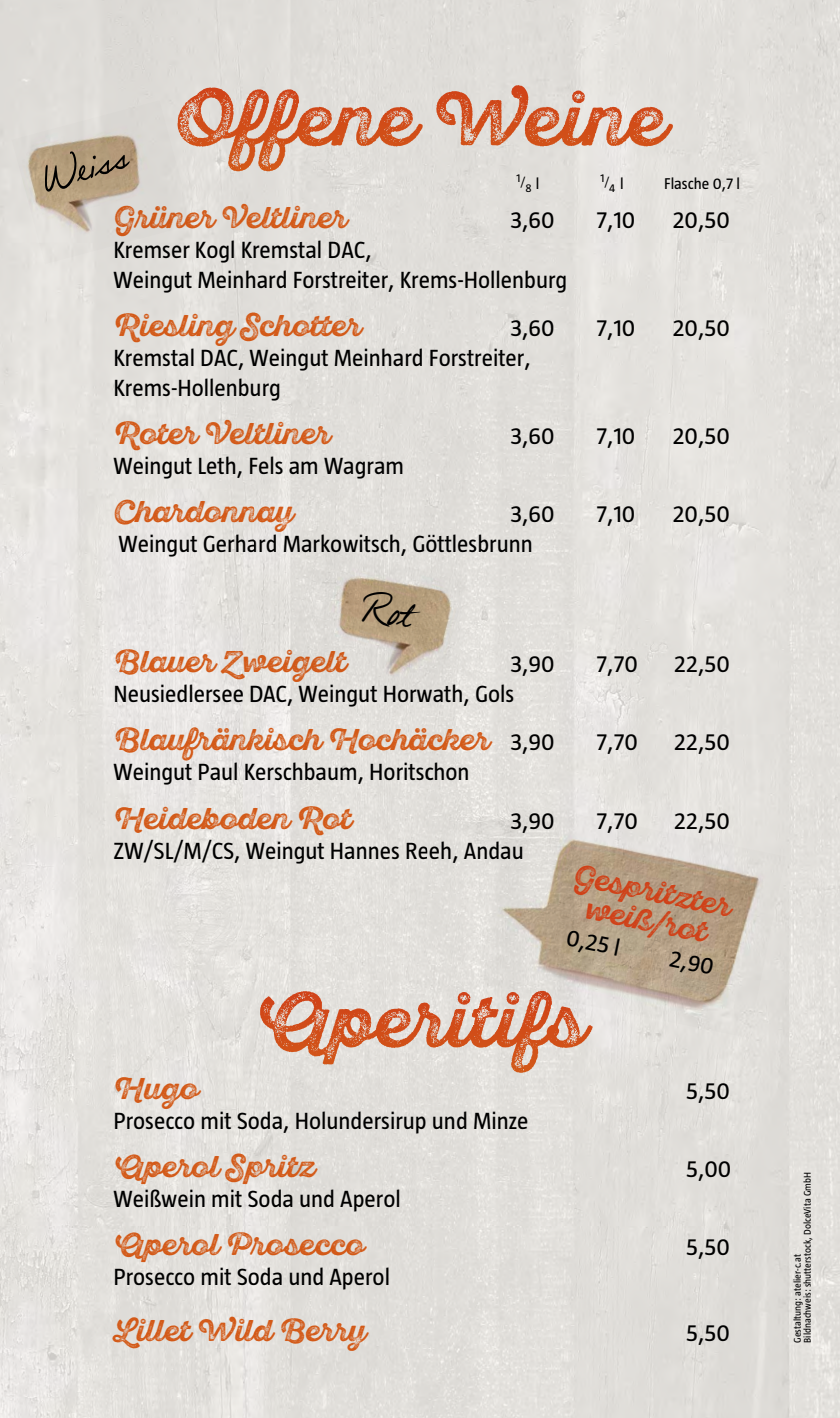
<style>
.page{position:relative;width:840px;height:1418px;background:#fff}
.page>*{position:absolute;margin:0;border:0;box-sizing:border-box;transform-origin:0 0}
.t1{font:42px "Larissa Handwriting";color:#000}
.t2{font:30px "Sant Elia Rough Bold Thr";color:#d35917}
.t3{font:30px/30px "Sant Elia Rough Bold Thr";color:#d04118;text-align:center}
.t4{font:24px/30px "Taz";color:#000}
.t5{font:16px "Taz";color:#000}
.t6{font:11.6px "Taz";color:#000}
.t7{font:10px/10px "Taz";color:#000}
.s1{font-family:"Taz";font-size:24px;color:#000}
</style>
<div class="page">
<img style="left:0;top:0;width:839px;height:1417px">
<svg style="left:177px;top:87px;width:66px;height:60px;background:#d99d85"></svg>
<svg style="left:260px;top:991px;width:111px;height:73px;background:#dca791"></svg>
<img style="left:12px;top:100px;width:180px;height:164px">
<img style="left:285px;top:543px;width:181px;height:163px">
<img style="left:476px;top:801px;width:309px;height:236px">
<svg style="left:361px;top:590px;width:60px;height:38px;background:#b49c7a"></svg>
<h1 class="t1" style="left:34px;top:156px;width:89px;rotate:-18deg">Weiss</h1>
<p class="t6" style="left:516px;top:174px;width:10px">1/</p>
<p class="t6" style="left:525px;top:181px;width:16px">8 <sup>l</sup></p>
<p class="t6" style="left:600px;top:174px;width:10px">1/</p>
<p class="t6" style="left:609px;top:181px;width:7px">4</p>
<p class="t5" style="left:620px;top:175px;width:5px">l</p>
<p class="t5" style="left:663px;top:175px;width:77px">Flasche 0,7 l</p>
<p class="t2" style="left:113px;top:200px;width:235px">Grüner Veltliner</p>
<p class="t4" style="left:510px;top:205px;width:46px">3,60</p>
<p class="t4" style="left:596px;top:205px;width:40px">7,10</p>
<p class="t4" style="left:672px;top:205px;width:59px">20,50</p>
<p class="t4" style="left:113px;top:235px;width:455px">Kremser Kogl Kremstal DAC,<br>Weingut Meinhard Forstreiter, Krems-Hollenburg</p>
<p class="t2" style="left:113px;top:308px;width:249px">Riesling Schotter</p>
<p class="t4" style="left:510px;top:313px;width:46px">3,60</p>
<p class="t4" style="left:596px;top:313px;width:40px">7,10</p>
<p class="t4" style="left:672px;top:313px;width:59px">20,50</p>
<p class="t4" style="left:113px;top:343px;width:418px">Kremstal DAC, Weingut Meinhard Forstreiter,<br>Krems-Hollenburg</p>
<p class="t2" style="left:113px;top:416px;width:218px">Roter Veltliner</p>
<p class="t4" style="left:510px;top:421px;width:46px">3,60</p>
<p class="t4" style="left:596px;top:421px;width:40px">7,10</p>
<p class="t4" style="left:672px;top:421px;width:59px">20,50</p>
<p class="t4" style="left:113px;top:451px;width:292px">Weingut Leth, Fels am Wagram</p>
<p class="t2" style="left:113px;top:494px;width:181px">Chardonnay</p>
<p class="t4" style="left:510px;top:499px;width:46px">3,60</p>
<p class="t4" style="left:596px;top:499px;width:40px">7,10</p>
<p class="t4" style="left:672px;top:499px;width:59px">20,50</p>
<p class="t4" style="left:119px;top:529px;width:415px">Weingut Gerhard Markowitsch, Göttlesbrunn</p>
<p class="t2" style="left:113px;top:644px;width:234px">Blauer Zweigelt</p>
<p class="t4" style="left:510px;top:649px;width:46px">3,90</p>
<p class="t4" style="left:596px;top:649px;width:43px">7,70</p>
<p class="t4" style="left:674px;top:649px;width:57px">22,50</p>
<p class="t4" style="left:113px;top:679px;width:402px">Neusiedlersee DAC, Weingut Horwath, Gols</p>
<p class="t2" style="left:113px;top:722px;width:442px">Blaufränkisch Hochäcker <span class="s1">3,90</span></p>
<p class="t4" style="left:596px;top:727px;width:43px">7,70</p>
<p class="t4" style="left:674px;top:727px;width:57px">22,50</p>
<p class="t4" style="left:113px;top:757px;width:357px">Weingut Paul Kerschbaum, Horitschon</p>
<p class="t2" style="left:113px;top:800px;width:239px">Heideboden Rot</p>
<p class="t4" style="left:510px;top:805px;width:46px">3,90</p>
<p class="t4" style="left:596px;top:805px;width:43px">7,70</p>
<p class="t4" style="left:674px;top:805px;width:57px">22,50</p>
<p class="t4" style="left:113px;top:835px;width:411px">ZW/SL/M/CS, Weingut Hannes Reeh, Andau</p>
<p class="t3" style="left:576px;top:860px;width:161px;rotate:11deg">Gespr itzter weiß/rot</p>
<p class="t4" style="left:569px;top:922px;width:56px;rotate:11deg">0,25 l</p>
<p class="t4" style="left:672px;top:943px;width:46px;rotate:11deg">2,90</p>
<p class="t2" style="left:113px;top:1070px;width:86px">Hugo</p>
<p class="t4" style="left:685px;top:1075px;width:45px">5,50</p>
<p class="t4" style="left:113px;top:1105px;width:416px">Prosecco mit Soda, Holundersirup und Minze</p>
<p class="t2" style="left:113px;top:1148px;width:202px">Aperol Spritz</p>
<p class="t4" style="left:685px;top:1153px;width:47px">5,00</p>
<p class="t4" style="left:113px;top:1183px;width:289px">Weißwein mit Soda und Aperol</p>
<p class="t2" style="left:113px;top:1226px;width:252px">Aperol Prosecco</p>
<p class="t4" style="left:685px;top:1231px;width:45px">5,50</p>
<p class="t4" style="left:113px;top:1261px;width:278px">Prosecco mit Soda und Aperol</p>
<p class="t2" style="left:113px;top:1312px;width:254px">Lillet Wild Berry</p>
<p class="t4" style="left:685px;top:1317px;width:45px">5,50</p>
<p class="t7" style="left:791px;top:1342px;width:172px;rotate:-90deg">Gestaltung: atelier-c.at<br>Bildnachweis: shutterstock, DolceVita GmbH</p>
</div>
